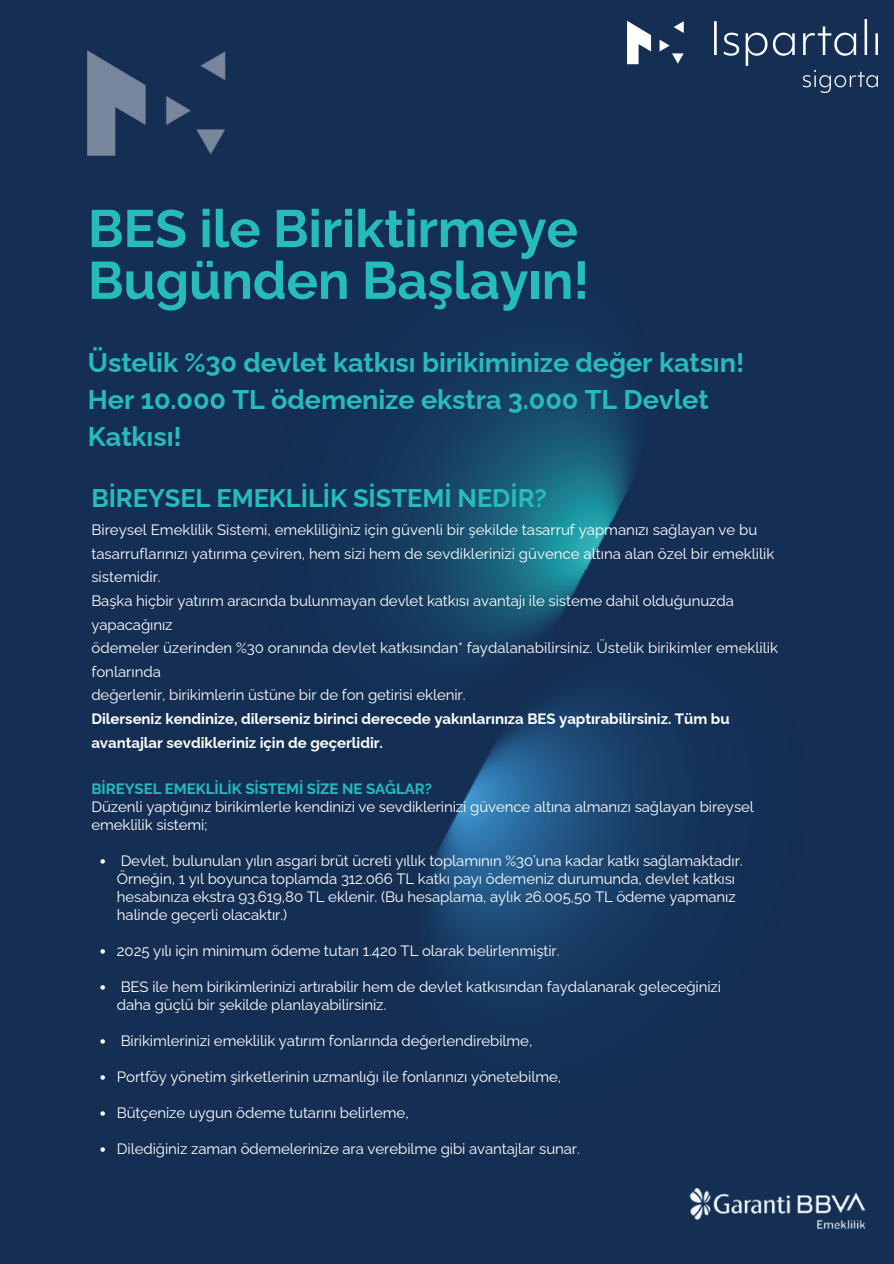
<style>
.page{position:relative;width:894px;height:1264px;background:#fff}
.page>*{position:absolute;margin:0;border:0;box-sizing:border-box;transform-origin:0 0}
.t1{font:700 52.5px/51.8px "Raleway";letter-spacing:-.005em;color:#26bcbb}
.t2{font:700 27px/37.2px "Raleway";letter-spacing:-.005em;color:#26bcbb}
.t3{font:700 25.5px "Raleway";letter-spacing:-.005em;color:#26bcbb}
.t4{font:15px/18px "Raleway";letter-spacing:-.005em;color:#fff}
.t5{font:700 15px/23.7px "Raleway";letter-spacing:-.005em;color:#fff}
.t6{font:700 15px "Raleway";letter-spacing:-.005em;color:#26bcbb}
</style>
<div class="page">
<div style="left:0;top:0;width:893px;height:1263px;background:#152f54"></div>
<img style="left:391px;top:355px;width:243px;height:276px">
<img style="left:418px;top:631px;width:259px;height:367px">
<img style="left:627px;top:20px;width:250px;height:73px">
<img style="left:88px;top:50px;width:138px;height:106px">
<img style="left:689px;top:1188px;width:177px;height:42px">
<svg style="left:100px;top:859px;width:5px;height:4px"></svg>
<svg style="left:100px;top:949px;width:5px;height:4px"></svg>
<svg style="left:100px;top:985px;width:5px;height:4px"></svg>
<svg style="left:100px;top:1039px;width:5px;height:4px"></svg>
<svg style="left:100px;top:1075px;width:5px;height:4px"></svg>
<svg style="left:100px;top:1111px;width:5px;height:4px"></svg>
<svg style="left:100px;top:1147px;width:5px;height:4px"></svg>
<p class="t1" style="left:88px;top:203px;width:503px">BES ile Biriktirmeye<br>Bugünden Başlayın!</p>
<p class="t2" style="left:88px;top:344px;width:657px">Üstelik %30 devlet katkısı birikiminize değer katsın!<br>Her 10.000 TL ödemenize ekstra 3.000 TL Devlet<br>Katkısı!</p>
<p class="t3" style="left:91px;top:483px;width:457px">BİREYSEL EMEKLİLİK SİSTEMİ NEDİR?</p>
<p class="t4" style="left:91px;top:518px;width:684px;line-height:23.7px">Bireysel Emeklilik Sistemi, emekliliğiniz için güvenli bir şekilde tasarruf yapmanızı sağlayan ve bu tasarruflarınızı yatırıma çeviren, hem sizi hem de sevdiklerinizi güvence altına alan özel bir emeklilik sistemidir.</p>
<h1 class="t4" style="left:91px;top:588px;width:643px;line-height:23.7px">Başka hiçbir yatırım aracında bulunmayan devlet katkısı avantajı ile sisteme dahil olduğunuzda yapacağınız</h1>
<h2 class="t4" style="left:91px;top:636px;width:688px;line-height:23.7px">ödemeler üzerinden %30 oranında devlet katkısından* faydalanabilirsiniz. Üstelik birikimler emeklilik fonlarında</h2>
<p class="t4" style="left:91px;top:686px;width:375px">değerlenir, birikimlerin üstüne bir de fon getirisi eklenir.</p>
<p class="t5" style="left:91px;top:707px;width:639px">Dilerseniz kendinize, dilerseniz birinci derecede yakınlarınıza BES yaptırabilirsiniz. Tüm bu avantajlar sevdikleriniz için de geçerlidir.</p>
<p class="t6" style="left:91px;top:779px;width:342px">BİREYSEL EMEKLİLİK SİSTEMİ SİZE NE SAĞLAR?</p>
<p class="t4" style="left:91px;top:797px;width:664px">Düzenli yaptığınız birikimlerle kendinizi ve sevdiklerinizi güvence altına almanızı sağlayan bireysel emeklilik sistemi;</p>
<p class="t4" style="left:117px;top:851px;width:627px">Devlet, bulunulan yılın asgari brüt ücreti yıllık toplamının %30’una kadar katkı sağlamaktadır.<br>Örneğin, 1 yıl boyunca toplamda 312.066 TL katkı payı ödemeniz durumunda, devlet katkısı hesabınıza ekstra 93.619,80 TL eklenir. (Bu hesaplama, aylık 26.005,50 TL ödeme yapmanız halinde geçerli olacaktır.)</p>
<p class="t4" style="left:117px;top:941px;width:444px">2025 yılı için minimum ödeme tutarı 1.420 TL olarak belirlenmiştir.</p>
<p class="t4" style="left:117px;top:977px;width:605px">BES ile hem birikimlerinizi artırabilir hem de devlet katkısından faydalanarak geleceğinizi daha güçlü bir şekilde planlayabilirsiniz.</p>
<p class="t4" style="left:121px;top:1031px;width:413px">Birikimlerinizi emeklilik yatırım fonlarında değerlendirebilme,</p>
<p class="t4" style="left:117px;top:1067px;width:445px">Portföy yönetim şirketlerinin uzmanlığı ile fonlarınızı yönetebilme,</p>
<p class="t4" style="left:117px;top:1103px;width:293px">Bütçenize uygun ödeme tutarını belirleme,</p>
<p class="t4" style="left:117px;top:1139px;width:464px">Dilediğiniz zaman ödemelerinize ara verebilme gibi avantajlar sunar.</p>
</div>
